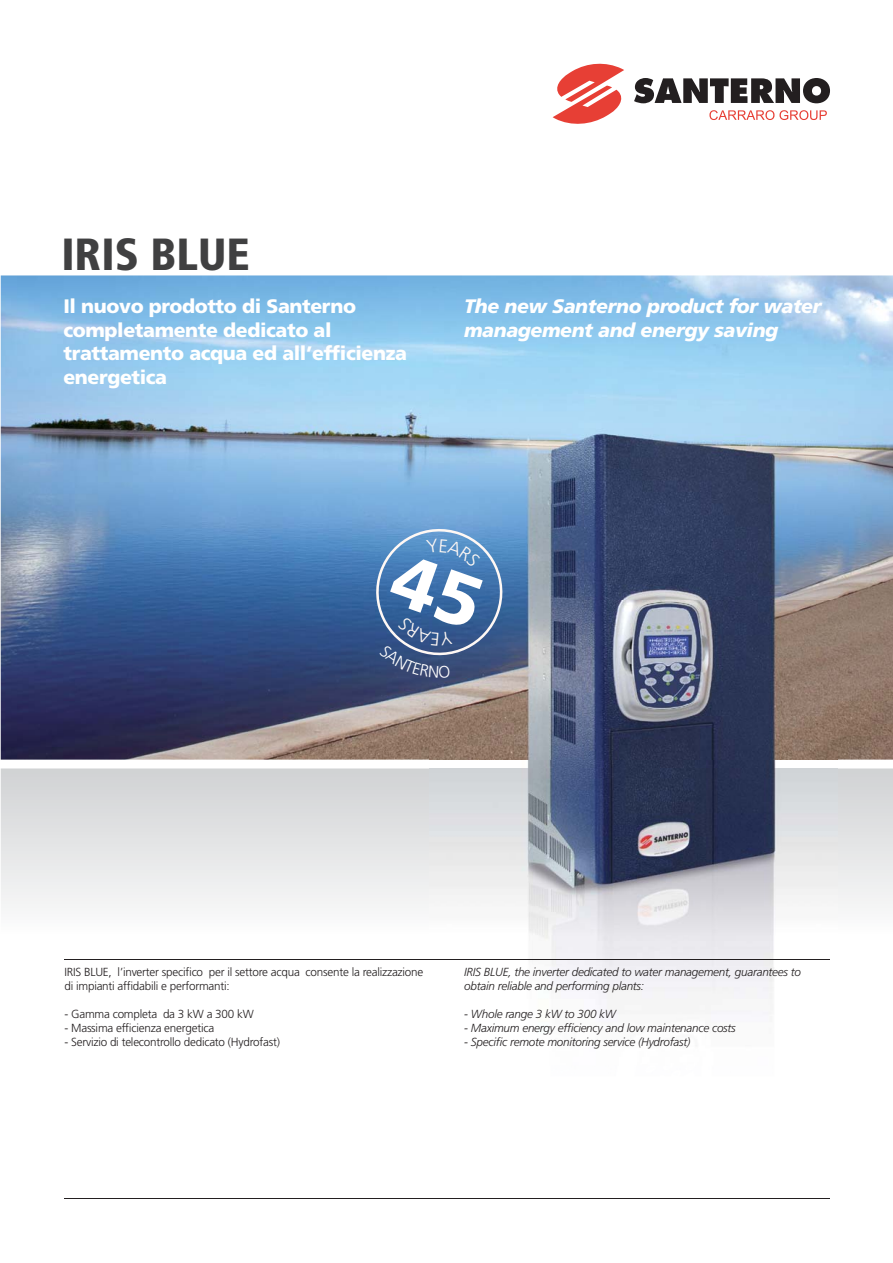
<style>
.page{position:relative;width:893px;height:1263px;background:#fff}
.page>*{position:absolute;margin:0;border:0;box-sizing:border-box;transform-origin:0 0}
.t1{font:900 condensed 45px "Frutiger LT Std";color:#404041}
.t2{font:900 19.5px/23.4px "Frutiger LT Std";letter-spacing:-.02em;color:#fff}
.t3{font:italic 900 19.5px/23.4px "Frutiger LT Std";letter-spacing:-.02em;color:#fff}
.t4{font:italic 300 11.7px/14.1px "Frutiger LT Std";letter-spacing:-.02em;color:#231f20}
.t5{font:300 11.7px/14.1px "Frutiger LT Std";letter-spacing:-.02em;color:#231f20}
</style>
<div class="page">
<svg style="left:553px;top:63px;width:71px;height:61px"></svg>
<svg style="left:634px;top:78px;width:196px;height:25px"></svg>
<svg style="left:709px;top:110px;width:118px;height:10px"></svg>
<img style="left:1px;top:275px;width:892px;height:485px">
<svg style="left:1px;top:768px;width:892px;height:192px"></svg>
<img style="left:430px;top:1198px;width:400px;height:1px">
<img style="left:430px;top:389px;width:408px;height:577px">
<hr style="left:65px;top:1199px;width:765px;height:1px;background:#231f20">
<hr style="left:65px;top:960px;width:765px;height:1px;background:#231f20">
<svg style="left:368px;top:521px;width:142px;height:157px;background:#5e82af"></svg>
<h1 class="t1" style="left:61px;top:232px;width:190px">IRIS BLUE</h1>
<h2 class="t2" style="left:63px;top:296px;width:345px">Il nuovo prodotto di Santerno completamente dedicato al trattamento acqua ed all’efficienza energetica</h2>
<h2 class="t3" style="left:464px;top:296px;width:359px">The new Santerno product for water management and energy saving</h2>
<p class="t5" style="left:65px;top:966px;width:360px">IRIS BLUE, l’inverter specifico per il settore acqua consente la realizzazione di impianti affidabili e performanti:</p>
<p class="t5" style="left:65px;top:1008px;width:191px">- Gamma completa da 3 kW a 300 kW</p>
<p class="t5" style="left:65px;top:1022px;width:151px">- Massima efficienza energetica</p>
<p class="t5" style="left:65px;top:1036px;width:217px">- Servizio di telecontrollo dedicato (Hydrofast)</p>
<p class="t4" style="left:464px;top:966px;width:338px">IRIS BLUE, the inverter dedicated to water management, guarantees to obtain reliable and performing plants:</p>
<p class="t4" style="left:464px;top:1008px;width:153px">- Whole range 3 kW to 300 kW</p>
<p class="t4" style="left:464px;top:1022px;width:273px">- Maximum energy efficiency and low maintenance costs</p>
<p class="t4" style="left:464px;top:1036px;width:228px">- Specific remote monitoring service (Hydrofast)</p>
</div>
